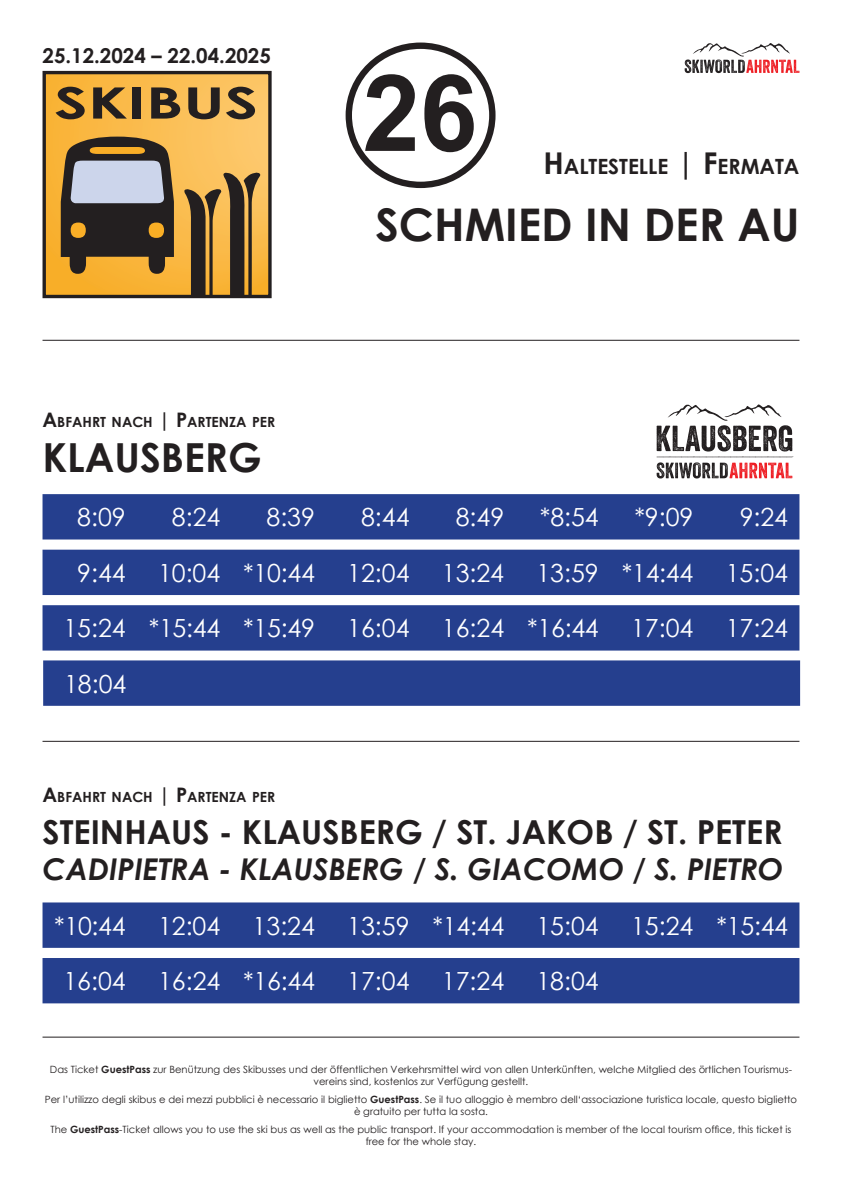
<style>
.page{position:relative;width:842px;height:1191px;background:#fff}
.page>*{position:absolute;margin:0;border:0;box-sizing:border-box;transform-origin:0 0}
.t1{font:700 106.6px "Arial Narrow";color:#231f20;scale:1.18 1}
.t2{font:700 45px "Century Gothic";color:#231f20}
.t3{font:700 43.3px "Century Gothic";color:#231f20;scale:1.49 1}
.t4{font:700 40px "Century Gothic";color:#231f20}
.t5{font:700 33px "Century Gothic";color:#231f20}
.t6{font:italic 700 30px "Century Gothic";color:#231f20}
.t7{font:25px "Century Gothic";color:#fff}
.t8{font:700 21px "Century Gothic";color:#231f20}
.t9{font:700 20.5px "Century Gothic";color:#231f20}
.t10{font:700 14px "Century Gothic";color:#231f20}
.t11{font:10px/12px "Century Gothic";color:#231f20;text-align:center}
.s1{font-size:30px}
.s2{font-size:20px}
.s3{font-weight:700}
</style>
<div class="page">
<img style="left:47px;top:75px;width:221px;height:219px">
<div style="left:43px;top:71px;width:229px;height:227px;border:3px solid #231f20"></div>
<svg style="left:61px;top:137px;width:113px;height:137px"></svg>
<div style="left:149px;top:222px;width:15px;height:16px;background:#f9ae25;border-radius:50%"></div>
<svg style="left:184px;top:171px;width:76px;height:124px"></svg>
<hr style="left:43px;top:340px;width:756px;height:1px;background:#231f20">
<svg style="left:685px;top:43px;width:114px;height:30px"></svg>
<hr style="left:43px;top:1036px;width:756px;height:1px;background:#231f20">
<hr style="left:43px;top:741px;width:756px;height:1px;background:#231f20">
<div style="left:43px;top:902px;width:756px;height:45px;background:#253f8e"></div>
<div style="left:43px;top:958px;width:756px;height:45px;background:#253f8e"></div>
<div style="left:43px;top:494px;width:756px;height:45px;background:#253f8e"></div>
<div style="left:43px;top:549px;width:756px;height:46px;background:#253f8e"></div>
<div style="left:43px;top:605px;width:756px;height:45px;background:#253f8e"></div>
<svg style="left:657px;top:404px;width:136px;height:74px"></svg>
<div style="left:43px;top:660px;width:757px;height:46px;background:#253f8e"></div>
<div style="left:346px;top:43px;width:149px;height:145px;border:6px solid #231f20;border-radius:50%"></div>
<h3 class="t9" style="left:43px;top:40px;width:230px">25.12.2024 – 22.04.2025</h3>
<h3 class="t3" style="left:54px;top:70px;width:138px">SKIBUS</h3>
<h1 class="t1" style="left:363px;top:33px;width:99px">26</h1>
<h3 class="t8" style="left:543px;top:150px;width:258px"><span class="s1">H</span>ALTESTELLE <span class="s1">| F</span>ERMATA</h3>
<h2 class="t2" style="left:376px;top:191px;width:425px">SCHMIED IN DER AU</h2>
<h3 class="t10" style="left:43px;top:411px;width:234px"><span class="s2">A</span>BFAHRT NACH <span class="s2">| P</span>ARTENZA PER</h3>
<h3 class="t4" style="left:43px;top:427px;width:221px">KLAUSBERG</h3>
<h3 class="t7" style="left:77px;top:500px;width:50px">8:09</h3>
<h3 class="t7" style="left:172px;top:500px;width:50px">8:24</h3>
<h3 class="t7" style="left:266px;top:500px;width:50px">8:39</h3>
<h3 class="t7" style="left:361px;top:500px;width:50px">8:44</h3>
<h3 class="t7" style="left:456px;top:500px;width:50px">8:49</h3>
<h3 class="t7" style="left:540px;top:500px;width:61px">*8:54</h3>
<h3 class="t7" style="left:634px;top:500px;width:61px">*9:09</h3>
<h3 class="t7" style="left:740px;top:500px;width:50px">9:24</h3>
<h3 class="t7" style="left:77px;top:555px;width:50px">9:44</h3>
<h3 class="t7" style="left:158px;top:555px;width:158px">10:04 *10:44</h3>
<h3 class="t7" style="left:347px;top:555px;width:64px">12:04</h3>
<h3 class="t7" style="left:442px;top:555px;width:64px">13:24</h3>
<h3 class="t7" style="left:536px;top:555px;width:158px">13:59 *14:44</h3>
<h3 class="t7" style="left:726px;top:555px;width:64px">15:04</h3>
<h3 class="t7" style="left:63px;top:611px;width:253px">15:24 *15:44 *15:49</h3>
<h3 class="t7" style="left:347px;top:611px;width:64px">16:04</h3>
<h3 class="t7" style="left:442px;top:611px;width:158px">16:24 *16:44</h3>
<h3 class="t7" style="left:631px;top:611px;width:64px">17:04</h3>
<h3 class="t7" style="left:726px;top:611px;width:64px">17:24</h3>
<h3 class="t7" style="left:64px;top:666px;width:64px">18:04</h3>
<h3 class="t10" style="left:43px;top:786px;width:234px"><span class="s2">A</span>BFAHRT NACH <span class="s2">| P</span>ARTENZA PER</h3>
<h3 class="t5" style="left:43px;top:806px;width:741px">STEINHAUS - KLAUSBERG / ST. JAKOB / ST. PETER</h3>
<h3 class="t6" style="left:43px;top:846px;width:742px">CADIPIETRA - KLAUSBERG / S. GIACOMO / S. PIETRO</h3>
<h3 class="t7" style="left:54px;top:908px;width:73px">*10:44</h3>
<h3 class="t7" style="left:158px;top:908px;width:64px">12:04</h3>
<h3 class="t7" style="left:253px;top:908px;width:64px">13:24</h3>
<h3 class="t7" style="left:347px;top:908px;width:158px">13:59 *14:44</h3>
<h3 class="t7" style="left:536px;top:908px;width:64px">15:04</h3>
<h3 class="t7" style="left:631px;top:908px;width:159px">15:24 *15:44</h3>
<h3 class="t7" style="left:63px;top:963px;width:64px">16:04</h3>
<h3 class="t7" style="left:158px;top:963px;width:158px">16:24 *16:44</h3>
<h3 class="t7" style="left:347px;top:963px;width:64px">17:04</h3>
<h3 class="t7" style="left:442px;top:963px;width:64px">17:24</h3>
<h3 class="t7" style="left:536px;top:963px;width:64px">18:04</h3>
<p class="t11" style="left:50px;top:1063px;width:744px">Das Ticket <span class="s3">GuestPass</span> zur Benützung des Skibusses und der öffentlichen Verkehrsmittel wird von allen Unterkünften, welche Mitglied des örtlichen Tourismus&shy;vereins sind, kostenlos zur Verfügung gestellt.</p>
<p class="t11" style="left:45px;top:1093px;width:754px">Per l’utilizzo degli skibus e dei mezzi pubblici è necessario il biglietto <span class="s3">GuestPass</span>. Se il tuo alloggio è membro dell‘associazione turistica locale, questo biglietto è gratuito per tutta la sosta.</p>
<p class="t11" style="left:50px;top:1123px;width:742px">The <span class="s3">GuestPass</span>-Ticket allows you to use the ski bus as well as the public transport. If your accommodation is member of the local tourism office, this ticket is free for the whole stay.</p>
</div>
